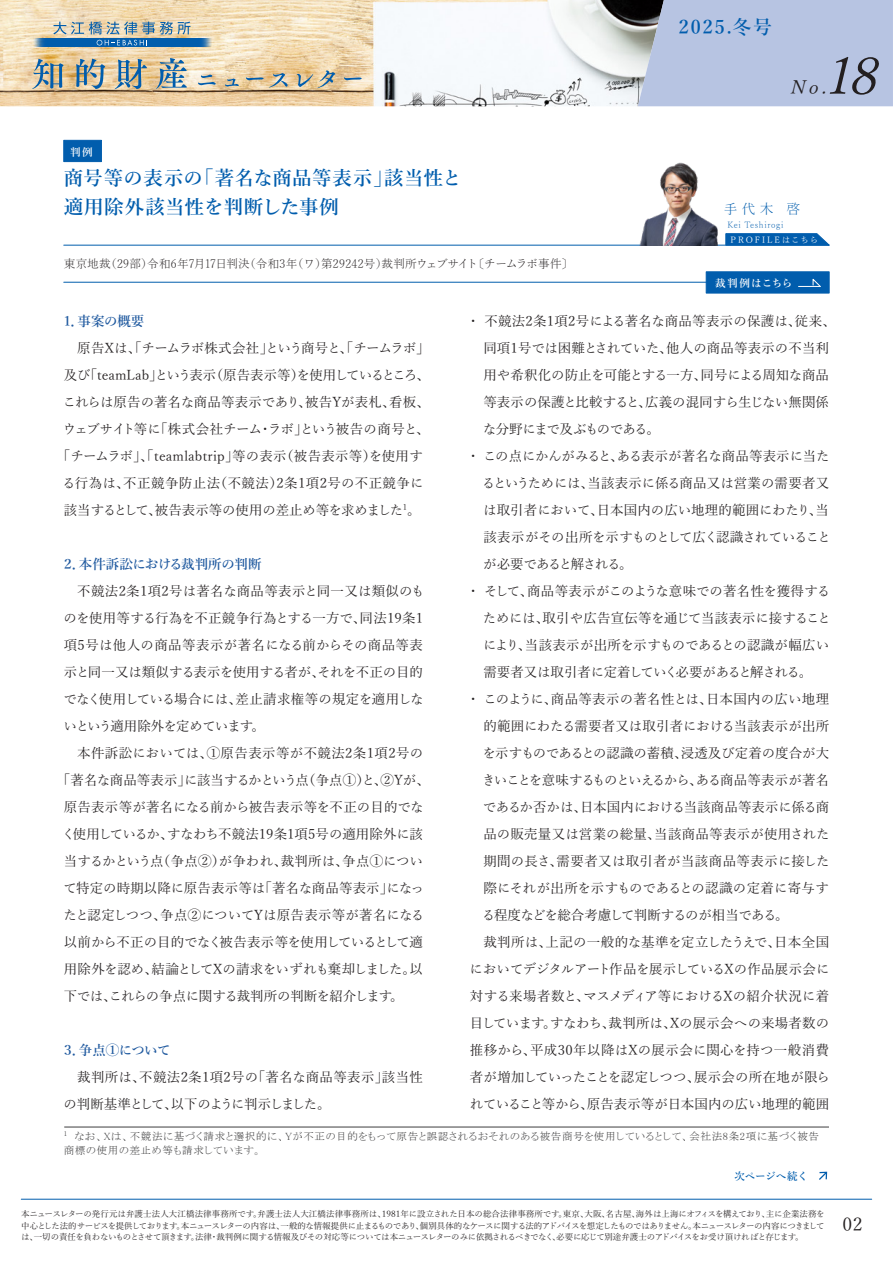
<style>
.page{position:relative;width:893px;height:1263px;background:#fff}
.page>*{position:absolute;margin:0;border:0;box-sizing:border-box;transform-origin:0 0}
.t1{font:italic 51.6px "Yu Mincho";color:#231f20}
.t2{font:600 19.5px/28.5px "Yu Mincho";letter-spacing:.02em;color:#015dad}
.t3{font:600 19.2px "Yu Mincho";letter-spacing:.105em;color:#015dad}
.t4{font:italic 18.3px "Yu Mincho";color:#231f20}
.t5{font:18px "Yu Mincho";color:#231f20}
.t6{font:300 13.8px "Yu Mincho";color:#015dad}
.t7{font:13.5px/27px "Yu Mincho";color:#231f20}
.t8{font:13.5px "Yu Mincho";letter-spacing:.02em;color:#231f20}
.t9{font:13.5px "Yu Mincho";letter-spacing:.03em;color:#231f20}
.t10{font:13.5px "Yu Mincho";letter-spacing:-.05em;color:#231f20}
.t11{font:13.5px "Yu Mincho";letter-spacing:-.04em;color:#231f20}
.t12{font:13.5px "Yu Mincho";letter-spacing:-.045em;color:#231f20}
.t13{font:13.5px "Yu Mincho";letter-spacing:-.035em;color:#231f20}
.t14{font:13.5px "Yu Mincho";letter-spacing:-.08em;color:#231f20}
.t15{font:13.5px "Yu Mincho";letter-spacing:-.025em;color:#231f20}
.t16{font:13.5px "Yu Mincho";letter-spacing:.025em;color:#231f20}
.t17{font:13.5px "Yu Mincho";letter-spacing:-.03em;color:#231f20}
.t18{font:600 13.5px "Yu Mincho";letter-spacing:-.02em;color:#1f599f}
.t19{font:13.5px "Yu Mincho";letter-spacing:-.095em;color:#231f20}
.t20{font:600 13.5px "Yu Mincho";letter-spacing:-.04em;color:#1f599f}
.t21{font:300 11.7px "Yu Mincho";color:#231f20}
.t22{font:600 10.65px "Yu Mincho";letter-spacing:.055em;color:#fff}
.t23{font:600 10.65px "Yu Mincho";letter-spacing:.12em;color:#fff}
.t24{font:10.5px/13.6px "MS P Mincho";letter-spacing:.06em;color:#3e3e3f}
.t25{font:600 10.5px "Yu Mincho";letter-spacing:-.015em;color:#015dad}
.t26{font:8.55px/11.7px "Yu Mincho";letter-spacing:-.06em;color:#231f20;text-align:justify}
.t27{font:300 8.55px "Yu Mincho";letter-spacing:.075em;color:#015dad}
.t28{font:8.55px "Yu Mincho";letter-spacing:.215em;color:#fff}
</style>
<div class="page">
<img style="left:0;top:0;width:638px;height:106px">
<div style="left:638px;top:0;width:255px;height:106px;background:#b7c4e2"></div>
<svg style="left:32px;top:59px;width:31px;height:30px"></svg>
<svg style="left:76px;top:59px;width:29px;height:30px"></svg>
<svg style="left:114px;top:59px;width:33px;height:30px"></svg>
<svg style="left:156px;top:58px;width:31px;height:31px"></svg>
<svg style="left:198px;top:75px;width:18px;height:10px"></svg>
<svg style="left:225px;top:79px;width:14px;height:7px"></svg>
<svg style="left:246px;top:73px;width:42px;height:14px"></svg>
<svg style="left:297px;top:70px;width:38px;height:18px"></svg>
<svg style="left:344px;top:77px;width:18px;height:3px"></svg>
<div style="left:38px;top:38px;width:170px;height:9px;background:#7ca0b5"></div>
<div style="left:38px;top:38px;width:169px;height:9px;background:#6795b4"></div>
<div style="left:39px;top:38px;width:167px;height:9px;background:#4b83b1"></div>
<div style="left:40px;top:38px;width:165px;height:9px;background:#3477af"></div>
<div style="left:41px;top:38px;width:163px;height:9px;background:#236ead"></div>
<div style="left:42px;top:38px;width:161px;height:9px;background:#1667ad"></div>
<div style="left:43px;top:38px;width:159px;height:9px;background:#0d62ad"></div>
<div style="left:44px;top:38px;width:157px;height:9px;background:#015dad"></div>
<svg style="left:98px;top:45px;width:49px;height:1px"></svg>
<svg style="left:53px;top:21px;width:137px;height:24px"></svg>
<hr style="left:21px;top:1199px;width:851px;height:1px;background:#015dad">
<svg style="left:730px;top:233px;width:100px;height:13px"></svg>
<hr style="left:64px;top:245px;width:765px;height:1px;background:#015dad">
<div style="left:706px;top:271px;width:123px;height:22px;background:#015dad;border:1px solid #015dad"></div>
<svg style="left:798px;top:278px;width:23px;height:9px"></svg>
<div style="left:63px;top:140px;width:39px;height:22px;background:#015dad;border:1px solid #015dad"></div>
<svg style="left:819px;top:1171px;width:9px;height:9px"></svg>
<hr style="left:64px;top:282px;width:644px;height:1px;background:#015dad">
<hr style="left:64px;top:1127px;width:765px;height:1px;background:#3e3e3f">
<img style="left:627px;top:162px;width:103px;height:84px">
<p class="t23" style="left:70px;top:146px;width:24px">判例</p>
<h2 class="t2" style="left:64px;top:164px;width:399px">商号等の表示の「著名な商品等表示」該当性と適用除外該当性を判断した事例</h2>
<p class="t21" style="left:64px;top:253px;width:511px">東京地裁（29部）令和6年7月17日判決（令和3年（ワ）第29242号）裁判所ウェブサイト〔チームラボ事件〕</p>
<h3 class="t3" style="left:679px;top:16px;width:95px">2025.冬号</h3>
<h1 class="t1" style="left:822px;top:29px;width:75px">18</h1>
<h3 class="t4" style="left:790px;top:70px;width:45px">No.</h3>
<p class="t6" style="left:724px;top:197px;width:78px">手代木 啓</p>
<p class="t28" style="left:731px;top:232px;width:89px">PROFILEはこちら</p>
<p class="t27" style="left:727px;top:217px;width:57px">Kei Teshirogi</p>
<p class="t22" style="left:715px;top:277px;width:79px">裁判例はこちら</p>
<p class="t18" style="left:64px;top:313px;width:82px">1．事案の概要</p>
<p class="t10" style="left:77px;top:335px;width:354px">原告Xは、「チームラボ株式会社」という商号と、「チームラボ」</p>
<p class="t7" style="left:64px;top:360px;width:368px">及び「teamLab」という表示（原告表示等）を使用しているところ、</p>
<p class="t7" style="left:63px;top:387px;width:369px">これらは原告の著名な商品等表示であり、被告Yが表札、看板、</p>
<p class="t12" style="left:63px;top:416px;width:369px">ウェブサイト等に「株式会社チーム・ラボ」という被告の商号と、</p>
<p class="t8" style="left:57px;top:443px;width:367px">「チームラボ」、「teamlabtrip」等の表示（被告表示等）を使用す</p>
<p class="t9" style="left:62px;top:470px;width:363px">る行為は、不正競争防止法（不競法）2条1項2号の不正競争に</p>
<p class="t7" style="left:64px;top:495px;width:358px">該当するとして、被告表示等の使用の差止め等を求めました<sup>1</sup>。</p>
<p class="t18" style="left:61px;top:556px;width:202px">２．本件訴訟における裁判所の判断</p>
<p class="t7" style="left:63px;top:576px;width:363px;text-indent:14px">不競法2条1項2号は著名な商品等表示と同一又は類似のものを使用等する行為を不正競争行為とする一方で、同法19条1項5号は他人の商品等表示が著名になる前からその商品等表示と同一又は類似する表示を使用する者が、それを不正の目的でなく使用している場合には、差止請求権等の規定を適用しないという適用除外を定めています。</p>
<p class="t16" style="left:77px;top:740px;width:348px">本件訴訟においては、①原告表示等が不競法2条1項2号の</p>
<p class="t7" style="left:57px;top:765px;width:374px">「著名な商品等表示」に該当するかという点（争点①）と、②Yが、</p>
<p class="t7" style="left:64px;top:792px;width:361px">原告表示等が著名になる前から被告表示等を不正の目的でな</p>
<p class="t7" style="left:62px;top:819px;width:363px">く使用しているか、すなわち不競法19条1項5号の適用除外に該</p>
<p class="t7" style="left:64px;top:846px;width:361px">当するかという点（争点②）が争われ、裁判所は、争点①につい</p>
<p class="t7" style="left:63px;top:873px;width:362px">て特定の時期以降に原告表示等は「著名な商品等表示」になっ</p>
<p class="t7" style="left:63px;top:900px;width:363px">たと認定しつつ、争点②についてYは原告表示等が著名になる</p>
<p class="t13" style="left:64px;top:929px;width:361px">以前から不正の目的でなく被告表示等を使用しているとして適</p>
<p class="t11" style="left:64px;top:956px;width:361px">用除外を認め、結論としてXの請求をいずれも棄却しました。以</p>
<p class="t11" style="left:64px;top:983px;width:342px">下では、これらの争点に関する裁判所の判断を紹介します。</p>
<p class="t20" style="left:61px;top:1042px;width:111px">３．争点①について</p>
<p class="t7" style="left:64px;top:1062px;width:361px;text-indent:14px">裁判所は、不競法2条1項2号の「著名な商品等表示」該当性の判断基準として、以下のように判示しました。</p>
<p class="t8" style="left:466px;top:308px;width:371px">・ 不競法2条1項2号による著名な商品等表示の保護は、従来、</p>
<p class="t7" style="left:483px;top:333px;width:347px">同項1号では困難とされていた、他人の商品等表示の不当利</p>
<p class="t7" style="left:483px;top:360px;width:347px">用や希釈化の防止を可能とする一方、同号による周知な商品</p>
<p class="t7" style="left:483px;top:387px;width:347px">等表示の保護と比較すると、広義の混同すら生じない無関係</p>
<p class="t12" style="left:483px;top:416px;width:179px">な分野にまで及ぶものである。</p>
<p class="t7" style="left:466px;top:441px;width:365px">・ この点にかんがみると、ある表示が著名な商品等表示に当た</p>
<p class="t7" style="left:482px;top:468px;width:349px">るというためには、当該表示に係る商品又は営業の需要者又</p>
<p class="t7" style="left:483px;top:495px;width:347px">は取引者において、日本国内の広い地理的範囲にわたり、当</p>
<p class="t10" style="left:483px;top:524px;width:349px">該表示がその出所を示すものとして広く認識されていること</p>
<p class="t19" style="left:483px;top:551px;width:151px">が必要であると解される。</p>
<p class="t7" style="left:466px;top:576px;width:365px">・ そして、商品等表示がこのような意味での著名性を獲得する</p>
<p class="t7" style="left:483px;top:603px;width:349px">ためには、取引や広告宣伝等を通じて当該表示に接すること</p>
<p class="t7" style="left:483px;top:630px;width:348px">により、当該表示が出所を示すものであるとの認識が幅広い</p>
<p class="t17" style="left:483px;top:659px;width:330px">需要者又は取引者に定着していく必要があると解される。</p>
<p class="t7" style="left:466px;top:684px;width:364px">・ このように、商品等表示の著名性とは、日本国内の広い地理</p>
<p class="t7" style="left:483px;top:711px;width:347px">的範囲にわたる需要者又は取引者における当該表示が出所</p>
<p class="t7" style="left:482px;top:738px;width:348px">を示すものであるとの認識の蓄積、浸透及び定着の度合が大</p>
<p class="t14" style="left:482px;top:767px;width:349px">きいことを意味するものといえるから、ある商品等表示が著名</p>
<p class="t7" style="left:483px;top:792px;width:348px">であるか否かは、日本国内における当該商品等表示に係る商</p>
<p class="t8" style="left:483px;top:821px;width:348px">品の販売量又は営業の総量、当該商品等表示が使用された</p>
<p class="t9" style="left:483px;top:848px;width:348px">期間の長さ、需要者又は取引者が当該商品等表示に接した</p>
<p class="t7" style="left:483px;top:873px;width:347px">際にそれが出所を示すものであるとの認識の定着に寄与す</p>
<p class="t10" style="left:482px;top:902px;width:308px">る程度などを総合考慮して判断するのが相当である。</p>
<p class="t7" style="left:483px;top:927px;width:347px">裁判所は、上記の一般的な基準を定立したうえで、日本全国</p>
<p class="t15" style="left:470px;top:956px;width:362px">においてデジタルアート作品を展示しているXの作品展示会に</p>
<p class="t7" style="left:470px;top:981px;width:361px">対する来場者数と、マスメディア等におけるXの紹介状況に着</p>
<p class="t7" style="left:470px;top:1008px;width:361px">目しています。すなわち、裁判所は、Xの展示会への来場者数の</p>
<p class="t9" style="left:470px;top:1037px;width:361px">推移から、平成30年以降はXの展示会に関心を持つ一般消費</p>
<p class="t7" style="left:470px;top:1062px;width:362px">者が増加していったことを認定しつつ、展示会の所在地が限ら</p>
<p class="t7" style="left:470px;top:1089px;width:361px">れていること等から、原告表示等が日本国内の広い地理的範囲</p>
<p class="t24" style="left:64px;top:1130px;width:757px"><sup>1</sup> なお、Xは、不競法に基づく請求と選択的に、Yが不正の目的をもって原告と誤認されるおそれのある被告商号を使用しているとして、会社法8条2項に基づく被告商標の使用の差止め等も請求しています。</p>
<p class="t25" style="left:734px;top:1170px;width:75px">次ページへ続く</p>
<p class="t26" style="left:21px;top:1207px;width:805px">本ニュースレターの発行元は弁護士法人大江橋法律事務所です。弁護士法人大江橋法律事務所は、1981年に設立された日本の総合法律事務所です。東京、大阪、名古屋、海外は上海にオフィスを構えており、主に企業法務を中心とした法的サービスを提供しております。本ニュースレターの内容は、一般的な情報提供に止まるものであり、個別具体的なケースに関する法的アドバイスを想定したものではありません。本ニュースレターの内容につきましては、一切の責任を負わないものとさせて頂きます。法律・裁判例に関する情報及びその対応等については本ニュースレターのみに依拠されるべきでなく、必要に応じて別途弁護士のアドバイスをお受け頂ければと存じます。</p>
<h3 class="t5" style="left:842px;top:1207px;width:22px">02</h3>
</div>
